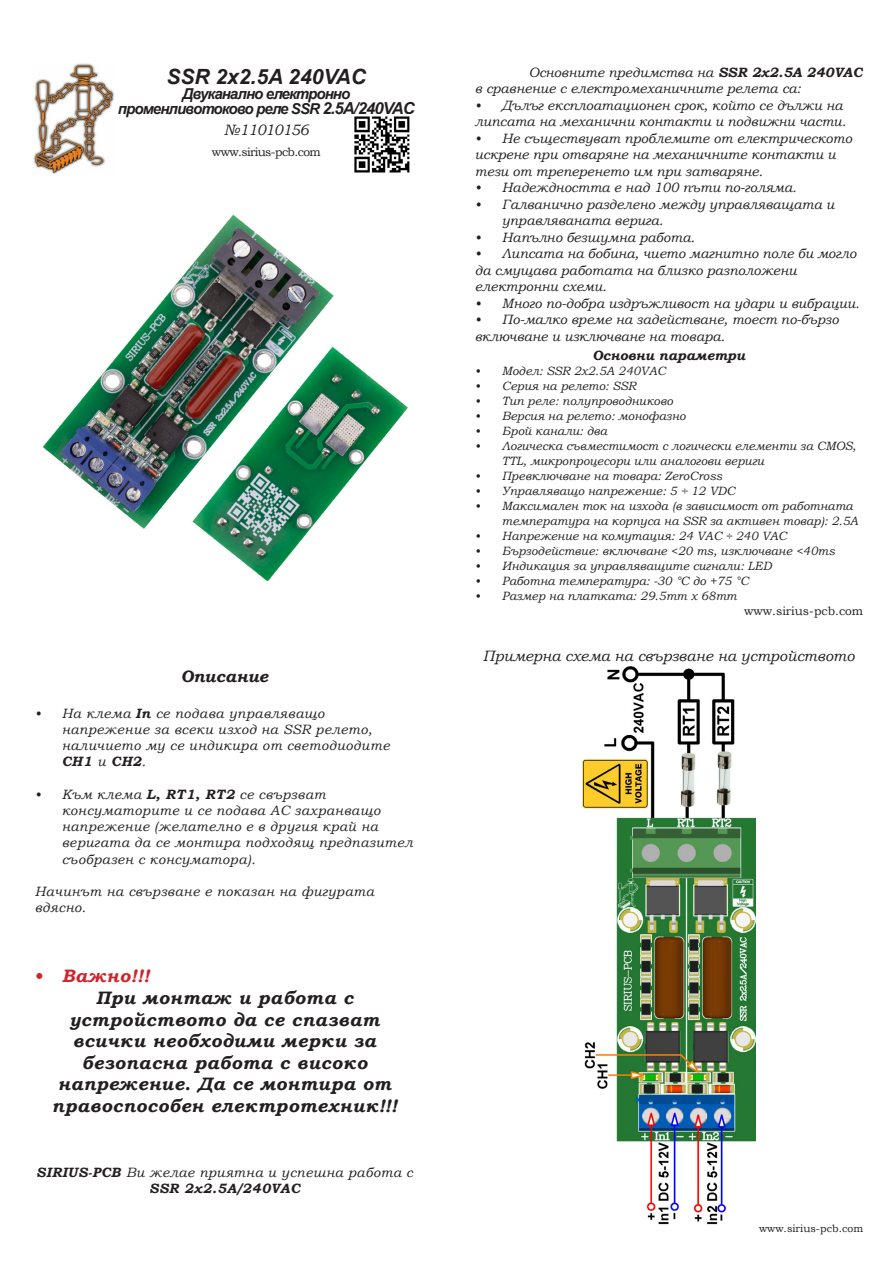
<style>
.page{position:relative;width:893px;height:1263px;background:#fff}
.page>*{position:absolute;margin:0;border:0;box-sizing:border-box;transform-origin:0 0}
.t1{font:italic 700 21px "Arial";color:#231f20}
.t2{font:italic 700 18px/21.6px "Bookman Old Style";letter-spacing:.03em;color:#231f20;text-align:center}
.t3{font:italic 700 18px "Bookman Old Style";letter-spacing:.03em;color:#d1232a}
.t4{font:italic 700 16.5px "Bookman Old Style";color:#231f20}
.t5{font:italic 700 15px/15px "Arial";letter-spacing:-.06em;color:#231f20;text-align:center}
.t6{font:italic 15px "Bookman Old Style";color:#231f20}
.t7{font:italic 15px "Bookman Old Style";letter-spacing:-.05em;color:#231f20}
.t8{font:italic 13.5px/16.5px "Bookman Old Style";color:#231f20}
.t9{font:italic 13.5px/16.2px "Bookman Old Style";letter-spacing:.03em;color:#231f20}
.t10{font:italic 700 13.5px "Bookman Old Style";color:#231f20}
.t11{font:italic 12px/15px "Bookman Old Style";color:#231f20}
.t12{font:12px "Bookman Old Style";color:#231f20}
.t13{font:12px "Bookman Old Style";letter-spacing:-.05em;color:#231f20}
.t14{font:10.5px "Bookman Old Style";color:#231f20}
.s1{font-size:16.5px}
.s2{font-weight:700}
</style>
<div class="page">
<img style="left:42px;top:214px;width:366px;height:368px">
<img style="left:583px;top:666px;width:172px;height:558px">
<img style="left:34px;top:64px;width:80px;height:110px">
<img style="left:354px;top:116px;width:56px;height:57px">
<p class="t1" style="left:167px;top:62px;width:201px">SSR 2x2.5A 240VAC</p>
<p class="t5" style="left:118px;top:86px;width:298px">Двуканално електронно променливотоково реле SSR <span class="s1">2.5A/240VAC</span></p>
<p class="t7" style="left:224px;top:119px;width:86px">№11010156</p>
<p class="t13" style="left:212px;top:144px;width:110px">www.sirius-pcb.com</p>
<p class="t4" style="left:181px;top:664px;width:89px">Описание</p>
<p class="t9" style="left:62px;top:705px;width:329px;text-indent:-27px">• На клема <span class="s2">In</span> се подава управляващо напрежение за всеки изход на SSR релето, наличието му се индикира от светодиодите<br><span class="s2">CH1</span> и <span class="s2">CH2</span>.</p>
<p class="t9" style="left:62px;top:786px;width:353px;text-indent:-27px">• Към клема <span class="s2">L, RT1, RT2</span> се свързват консуматорите и се подава AC захранващо напрежение (желателно е в другия край на веригата да се монтира подходящ предпазител съобразен с консуматора).</p>
<p class="t9" style="left:35px;top:883px;width:341px">Начинът на свързване е показан на фигурата вдясно.</p>
<p class="t3" style="left:35px;top:963px;width:116px">• Важно!!!</p>
<p class="t2" style="left:52px;top:987px;width:347px">При монтаж и работа с устройството да се спазват всички необходими мерки за безопасна работа с високо напрежение. Да се монтира от правоспособен електротехник!!!</p>
<p class="t9" style="left:36px;top:1164px;width:378px;text-align:center"><span class="s2">SIRIUS-PCB</span> Ви желае приятна и успешна работа с<br><span class="s2">SSR 2x2.5А/240VAC</span></p>
<p class="t8" style="left:475px;top:64px;width:389px;text-indent:54px">Основните предимства на <span class="s2">SSR 2x2.5А 240VAC </span>в сравнение с електромеханичните релета са:</p>
<p class="t8" style="left:475px;top:97px;width:370px">• Дълъг експлоатационен срок, който се дължи на</p>
<p class="t8" style="left:475px;top:113px;width:373px">липсата на механични контакти и подвижни части.</p>
<p class="t8" style="left:475px;top:130px;width:379px">• Не съществуват проблемите от електрическото</p>
<p class="t8" style="left:475px;top:146px;width:362px">искрене при отваряне на механичните контакти и тези от треперенето им при затваряне.</p>
<p class="t8" style="left:475px;top:179px;width:323px">• Надеждността е над 100 пъти по-голяма.</p>
<p class="t8" style="left:502px;top:196px;width:334px;text-indent:-27px">• Галванично разделено между управляващата и управляваната верига.</p>
<p class="t8" style="left:475px;top:229px;width:221px">• Напълно безшумна работа.</p>
<p class="t8" style="left:475px;top:245px;width:383px">• Липсата на бобина, чието магнитно поле би могло</p>
<p class="t8" style="left:475px;top:262px;width:324px">да смущава работата на близко разположени електронни схеми.</p>
<p class="t8" style="left:475px;top:295px;width:386px">• Много по-добра издръжливост на удари и вибрации.</p>
<p class="t8" style="left:475px;top:311px;width:365px">• По-малко време на задействане, тоест по-бързо</p>
<p class="t8" style="left:475px;top:328px;width:252px">включване и изключване на товара.</p>
<p class="t10" style="left:593px;top:346px;width:154px">Основни параметри</p>
<p class="t11" style="left:475px;top:363px;width:192px">• Модел: SSR 2x2.5A 240VAC</p>
<p class="t11" style="left:475px;top:378px;width:163px">• Серия на релето: SSR</p>
<p class="t11" style="left:475px;top:393px;width:200px">• Тип реле: полупроводниково</p>
<p class="t11" style="left:475px;top:408px;width:212px">• Версия на релето: монофазно</p>
<p class="t11" style="left:475px;top:423px;width:134px">• Брой канали: два</p>
<p class="t11" style="left:502px;top:438px;width:356px;text-indent:-27px">• Логическа съвместимост с логически елементи за CMOS,<br>TTL, микропроцесори или аналогови вериги</p>
<p class="t11" style="left:475px;top:468px;width:249px">• Превключване на товара: ZeroCross</p>
<p class="t11" style="left:475px;top:483px;width:262px">• Управляващо напрежение: 5 ÷ 12 VDC</p>
<p class="t11" style="left:502px;top:498px;width:358px;text-indent:-27px">• Максимален ток на изхода (в зависимост от работната температура на корпуса на SSR за активен товар): 2.5A</p>
<p class="t11" style="left:475px;top:528px;width:314px">• Напрежение на комутация: 24 VAC ÷ 240 VAC</p>
<p class="t11" style="left:475px;top:543px;width:361px">• Бързодействие: включване &lt;20 ms, изключване &lt;40ms</p>
<p class="t11" style="left:475px;top:558px;width:298px">• Индикация за управляващите сигнали: LED</p>
<p class="t11" style="left:475px;top:573px;width:275px">• Работна температура: -30 °C до +75 °C</p>
<p class="t11" style="left:475px;top:588px;width:263px">• Размер на платката: 29.5mm x 68mm</p>
<p class="t12" style="left:744px;top:603px;width:121px">www.sirius-pcb.com</p>
<p class="t6" style="left:483px;top:645px;width:373px">Примерна схема на свързване на устройството</p>
<p class="t14" style="left:759px;top:1221px;width:106px">www.sirius-pcb.com</p>
</div>
